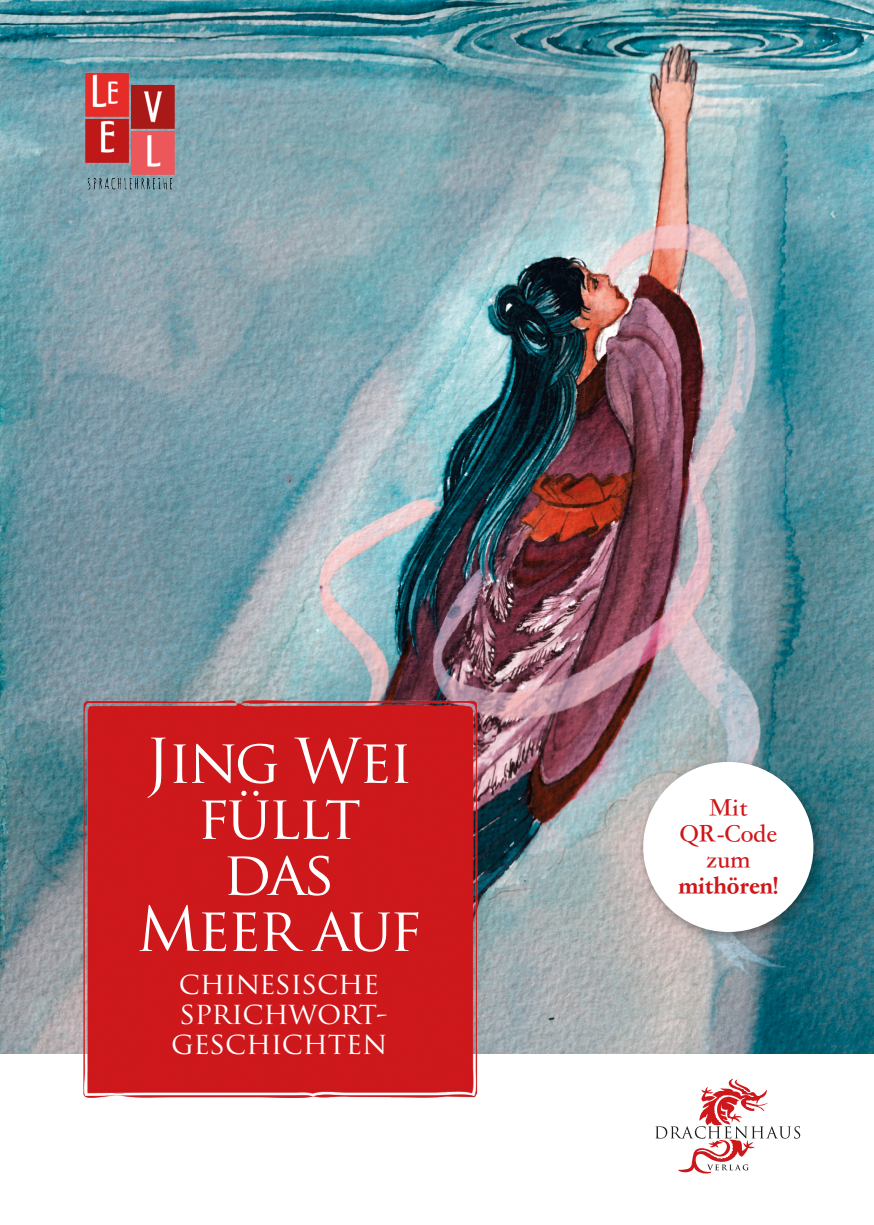
<style>
.page{position:relative;width:874px;height:1225px;background:#fff}
.page>*{position:absolute;margin:0;border:0;box-sizing:border-box;transform-origin:0 0}
.t1{font:60px/56px "Trajan Pro";letter-spacing:-.04em;color:#fff;text-align:center}
.t2{font:30px/30px "Trajan Pro";letter-spacing:-.01em;color:#fff}
.t3{font:700 26px/26px "ST Kaiti SC";letter-spacing:-.02em;color:#cd171a;text-align:center}
.t4{font:900 26px "ST Kaiti SC";letter-spacing:-.02em;color:#cd171a}
</style>
<div class="page">
<img style="left:0;top:0;width:873px;height:1053px">
<svg style="left:655px;top:1078px;width:144px;height:95px"></svg>
<img style="left:69px;top:70px;width:122px;height:125px">
<img style="left:49px;top:665px;width:460px;height:433px">
<div style="left:636px;top:755px;width:191px;height:191px;background:#1d1d1b;opacity:.46"></div>
<div style="left:643px;top:762px;width:170px;height:170px;background:#fff;border-radius:50%"></div>
<h1 class="t1" style="left:136px;top:732px;width:286px">Jing Wei füllt das<br>Meer auf</h1>
<p class="t2" style="left:171px;top:967px;width:218px">chinesische sprichwort&shy;geschichten</p>
<p class="t3" style="left:679px;top:795px;width:99px">Mit<br>QR-Code zum</p>
<p class="t4" style="left:677px;top:867px;width:102px">mithören!</p>
</div>
